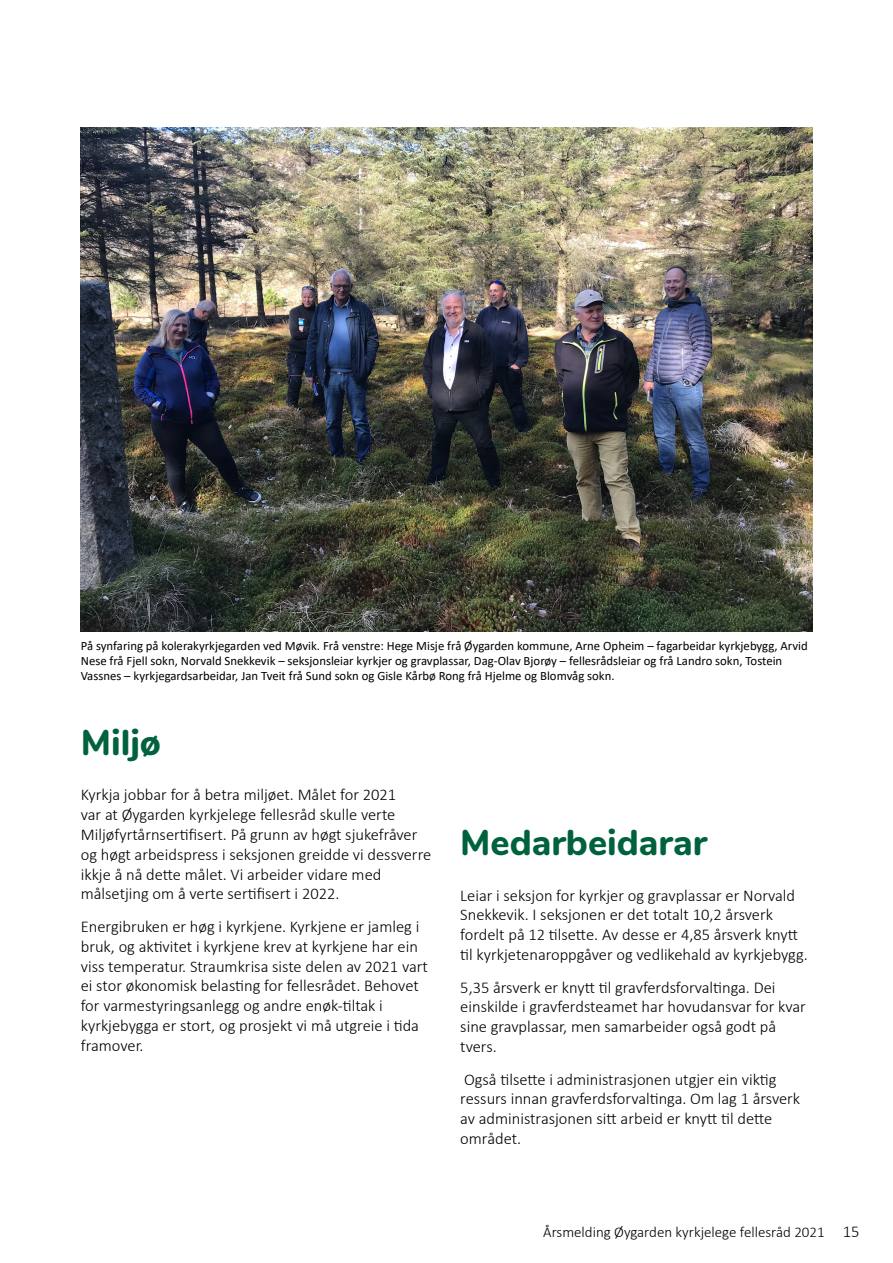
<style>
.page{position:relative;width:893px;height:1263px;background:#fff}
.page>*{position:absolute;margin:0;border:0;box-sizing:border-box;transform-origin:0 0}
.t1{font:800 36px "Nunito";color:#00623d}
.t2{font:300 16.5px/19.8px "Calibri";color:#000}
.t3{font:300 15px "Calibri";color:#000}
.t4{font:12.75px/15.3px "Calibri";color:#000}
.s1{font-size:16.5px}
</style>
<div class="page">
<img style="left:81px;top:128px;width:731px;height:503px">
<p class="t4" style="left:81px;top:637px;width:729px">På synfaring på kolerakyrkjegarden ved Møvik. Frå venstre: Hege Misje frå Øygarden kommune, Arne Opheim – fagarbeidar kyrkjebygg, Arvid<br>Nese frå Fjell sokn, Norvald Snekkevik – seksjonsleiar kyrkjer og gravplassar, Dag-Olav Bjorøy – fellesrådsleiar og frå Landro sokn, Tostein<br>Vassnes – kyrkjegardsarbeidar, Jan Tveit frå Sund sokn og Gisle Kårbø Rong frå Hjelme og Blomvåg sokn.</p>
<h1 class="t1" style="left:81px;top:716px;width:82px">Miljø</h1>
<p class="t2" style="left:81px;top:785px;width:352px">Kyrkja jobbar for å betra miljøet. Målet for 2021<br>var at Øygarden kyrkjelege fellesråd skulle verte Miljøfyrtårnsertifisert. På grunn av høgt sjukefråver og høgt arbeidspress i seksjonen greidde vi dessverre ikkje å nå dette målet. Vi arbeider vidare med målsetjing om å verte sertifisert i 2022.</p>
<p class="t2" style="left:81px;top:916px;width:349px">Energibruken er høg i kyrkjene. Kyrkjene er jamleg i bruk, og aktivitet i kyrkjene krev at kyrkjene har ein viss temperatur. Straumkrisa siste delen av 2021 vart ei stor økonomisk belasting for fellesrådet. Behovet for varmestyringsanlegg og andre enøk-tiltak i kyrkjebygga er stort, og prosjekt vi må utgreie i tida framover.</p>
<h1 class="t1" style="left:460px;top:816px;width:248px">Medarbeidarar</h1>
<p class="t2" style="left:460px;top:885px;width:349px">Leiar i seksjon for kyrkjer og gravplassar er Norvald Snekkevik. I seksjonen er det totalt 10,2 årsverk fordelt på 12 tilsette. Av desse er 4,85 årsverk knytt til kyrkjetenaroppgåver og vedlikehald av kyrkjebygg.</p>
<p class="t2" style="left:460px;top:977px;width:347px">5,35 årsverk er knytt til gravferdsforvaltinga. Dei einskilde i gravferdsteamet har hovudansvar for kvar sine gravplassar, men samarbeider også godt på tvers.</p>
<p class="t2" style="left:460px;top:1069px;width:341px">Også tilsette i administrasjonen utgjer ein viktig ressurs innan gravferdsforvaltinga. Om lag 1 årsverk av administrasjonen sitt arbeid er knytt til dette området.</p>
<p class="t3" style="left:543px;top:1223px;width:318px">Årsmelding Øygarden kyrkjelege fellesråd 2021 <span class="s1">15</span></p>
</div>
